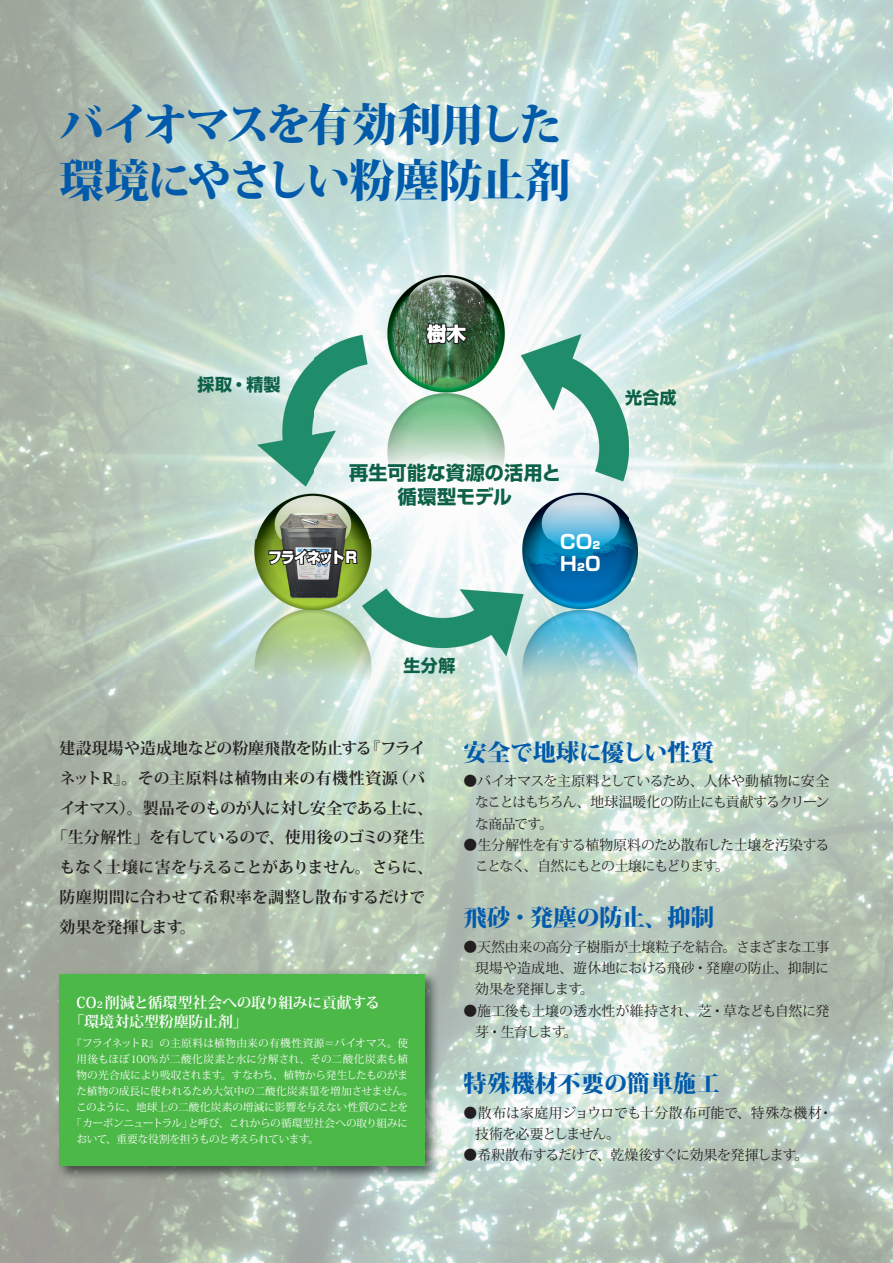
<style>
.page{position:relative;width:893px;height:1263px;background:#fff}
.page>*{position:absolute;margin:0;border:0;box-sizing:border-box;transform-origin:0 0}
.t1{font:800 44.7px/55.2px "Koz Min Pro";letter-spacing:-.045em;color:#015aaa}
.t2{font:800 23.4px "Koz Min Pro";letter-spacing:-.01em;color:#015aaa}
.t3{font:700 19.2px/23.4px "Shin Go Pro";letter-spacing:.005em;color:#0d6147;text-align:center}
.t4{font:700 19.2px/21.3px "Shin Go Pro";color:#fff}
.t5{font:700 16.95px "Shin Go Pro";letter-spacing:.025em;color:#0d6147}
.t6{font:700 15.9px "Koz Min Pro";letter-spacing:-.015em;color:#231f20}
.t7{font:700 15.9px "Koz Min Pro";letter-spacing:-.045em;color:#231f20}
.t8{font:700 15.9px "Koz Min Pro";letter-spacing:.02em;color:#231f20}
.t9{font:700 15.9px "Koz Min Pro";letter-spacing:.01em;color:#231f20}
.t10{font:700 14.85px/19.2px "Koz Min Pro";letter-spacing:-.005em;color:#fff}
.t11{font:700 14.85px "Shin Go Pro";letter-spacing:-.045em;color:#fff;scale:.9 1}
.t12{font:13.8px/21.3px "Koz Min Pro";letter-spacing:-.025em;color:#231f20}
.t13{font:10.65px/15.9px "Koz Min Pro";letter-spacing:-.01em;color:#fff}
</style>
<div class="page">
<img style="left:0;top:0;width:359px;height:242px">
<img style="left:359px;top:0;width:533px;height:242px">
<img style="left:0;top:689px;width:40px;height:574px">
<img style="left:40px;top:689px;width:639px;height:318px">
<img style="left:679px;top:689px;width:213px;height:574px">
<img style="left:40px;top:1007px;width:53px;height:256px">
<img style="left:413px;top:1007px;width:267px;height:256px">
<img style="left:93px;top:1181px;width:320px;height:82px">
<img style="left:0;top:242px;width:893px;height:447px">
<svg style="left:425px;top:316px;width:44px;height:33px"></svg>
<svg style="left:267px;top:547px;width:93px;height:20px;background:#535b45"></svg>
<img style="left:56px;top:970px;width:385px;height:211px">
<div style="left:60px;top:974px;width:365px;height:191px;background:#4cb848"></div>
<h1 class="t1" style="left:60px;top:95px;width:512px">バイオマスを有効利用した環境にやさしい粉塵防止剤</h1>
<p class="t5" style="left:198px;top:371px;width:85px">採取・精製</p>
<h3 class="t4" style="left:427px;top:321px;width:40px">樹木</h3>
<h3 class="t3" style="left:349px;top:459px;width:213px">再生可能な資源の活用と循環型モデル</h3>
<p class="t11" style="left:268px;top:545px;width:100px">フライネット R</p>
<h3 class="t4" style="left:560px;top:529px;width:42px">CO₂<br>H₂0</h3>
<p class="t5" style="left:625px;top:384px;width:53px">光合成</p>
<p class="t5" style="left:403px;top:652px;width:53px">生分解</p>
<p class="t6" style="left:60px;top:736px;width:367px">建設現場や造成地などの粉塵飛散を防止する『フライ</p>
<p class="t8" style="left:60px;top:766px;width:367px">ネットR』。その主原料は植物由来の有機性資源（バ</p>
<p class="t7" style="left:60px;top:796px;width:375px">イオマス）。製品そのものが人に対し安全である上に、</p>
<p class="t6" style="left:52px;top:826px;width:375px">「生分解性」を有しているので、使用後のゴミの発生</p>
<p class="t6" style="left:60px;top:856px;width:375px">もなく土壌に害を与えることがありません。さらに、</p>
<p class="t9" style="left:60px;top:885px;width:367px">防塵期間に合わせて希釈率を調整し散布するだけで</p>
<p class="t6" style="left:60px;top:915px;width:138px">効果を発揮します。</p>
<p class="t10" style="left:69px;top:992px;width:312px;text-indent:7px">CO₂削減と循環型社会への取り組みに貢献する「環境対応型粉塵防止剤」</p>
<p class="t13" style="left:77px;top:1035px;width:338px;text-indent:-5px">『フライネットR』の主原料は植物由来の有機性資源＝バイオマス。使用後もほぼ100%が二酸化炭素と水に分解され、その二酸化炭素も植物の光合成により吸収されます。すなわち、植物から発生したものがまた植物の成長に使われるため大気中の二酸化炭素量を増加させません。このように、地球上の二酸化炭素の増減に影響を与えない性質のことを｢カーボンニュートラル｣と呼び、これからの循環型社会への取り組みにおいて、重要な役割を担うものと考えられています。</p>
<h2 class="t2" style="left:463px;top:734px;width:252px">安全で地球に優しい性質</h2>
<p class="t12" style="left:475px;top:770px;width:355px;text-align:justify;text-indent:-12px">●バイオマスを主原料としているため、人体や動植物に安全なことはもちろん、地球温暖化の防止にも貢献するクリーンな商品です。</p>
<p class="t12" style="left:475px;top:834px;width:355px;text-indent:-12px">●生分解性を有する植物原料のため散布した土壌を汚染することなく、自然にもとの土壌にもどります。</p>
<h2 class="t2" style="left:463px;top:900px;width:252px">飛砂・発塵の防止、抑制</h2>
<p class="t12" style="left:475px;top:936px;width:355px;text-align:justify;text-indent:-12px">●天然由来の高分子樹脂が土壌粒子を結合。さまざまな工事現場や造成地、遊休地における飛砂・発塵の防止、抑制に効果を発揮します。</p>
<p class="t12" style="left:475px;top:999px;width:355px;text-indent:-12px">●施工後も土壌の透水性が維持され、芝・草なども自然に発芽・生育します。</p>
<h2 class="t2" style="left:463px;top:1066px;width:258px">特殊機材不要の簡単施工</h2>
<p class="t12" style="left:475px;top:1101px;width:359px;text-indent:-12px">●散布は家庭用ジョウロでも十分散布可能で、特殊な機材・技術を必要としません。</p>
<p class="t12" style="left:463px;top:1144px;width:346px">●希釈散布するだけで、乾燥後すぐに効果を発揮します。</p>
</div>
